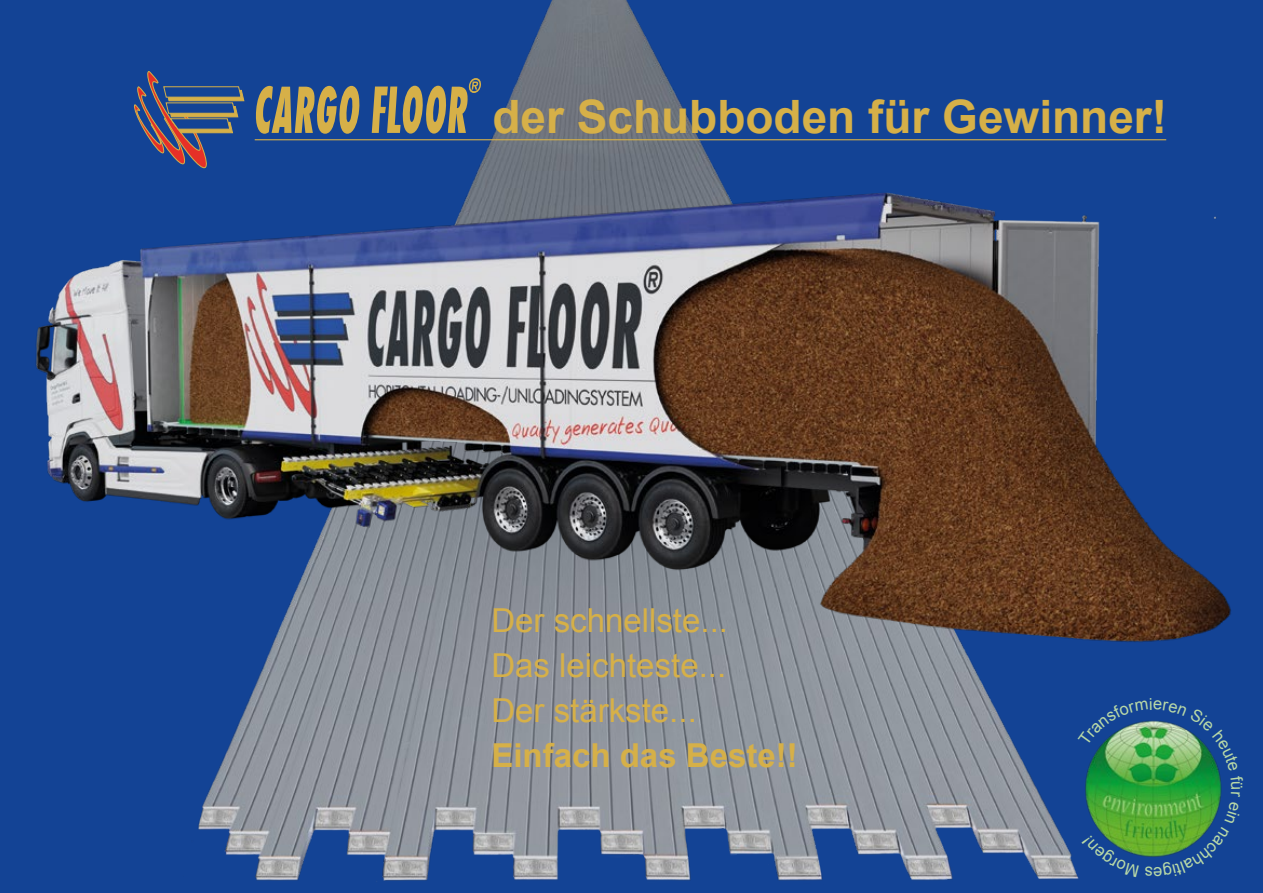
<style>
.page{position:relative;width:1263px;height:893px;background:#134395}
.page>*{position:absolute;margin:0;border:0;box-sizing:border-box;transform-origin:0 0}
.t1{font:700 46.05px "Arial";color:#d6b048}
.t2{font:33px/45px "Arial";color:#d6b048;text-align:justify}
.t3{font:700 33px "Arial";color:#d6b048}
</style>
<div class="page">
<img style="left:198px;top:0;width:881px;height:881px">
<img style="left:35px;top:17px;width:1196px;height:807px">
<svg style="left:255px;top:86px;width:105px;height:48px"></svg>
<svg style="left:372px;top:78px;width:109px;height:56px"></svg>
<svg style="left:134px;top:69px;width:110px;height:101px"></svg>
<img style="left:1078px;top:698px;width:153px;height:179px">
<h1 class="t1" style="left:492px;top:86px;width:676px">der Schubboden für Gewinner!</h1>
<p class="t2" style="left:491px;top:598px;width:238px">Der schnellste...<br>Das leichteste...<br>Der stärkste...</p>
<p class="t3" style="left:491px;top:734px;width:308px">Einfach das Beste!!</p>
</div>
